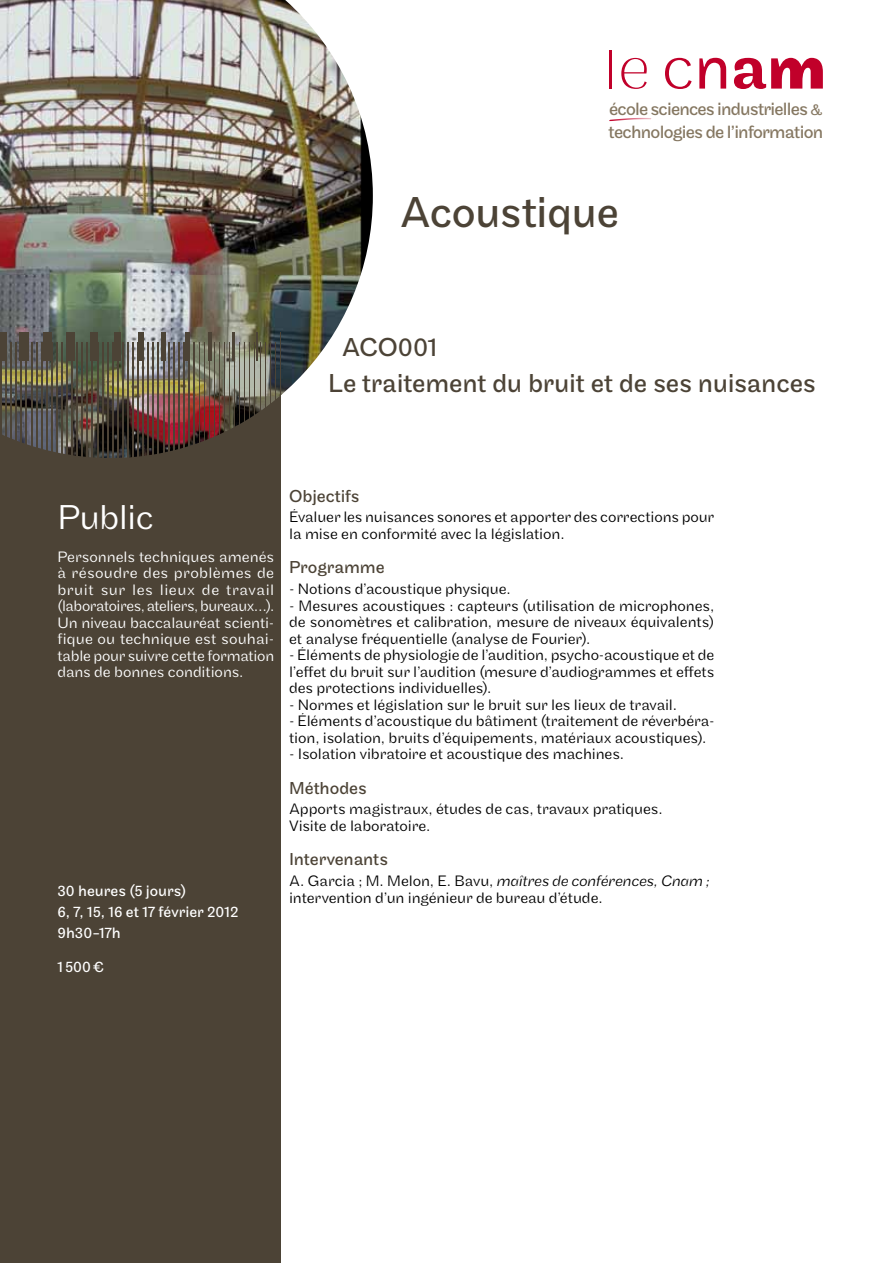
<style>
.page{position:relative;width:893px;height:1263px;background:#fff}
.page>*{position:absolute;margin:0;border:0;box-sizing:border-box;transform-origin:0 0}
.t1{font:45px "Maple";letter-spacing:-.01em;color:#4c4336}
.t2{font:300 36px "Maple";letter-spacing:-.015em;color:#fff}
.t3{font:27px/36px "Maple";letter-spacing:-.01em;color:#4c4336}
.t4{font:18.45px/22.2px "Maple";letter-spacing:-.045em;color:#857761}
.t5{font:18px "Maple";letter-spacing:-.005em;color:#4c4336}
.t6{font:300 15.75px/16.5px "Maple";letter-spacing:-.005em;color:#000}
.t7{font:300 15.75px/16.5px "Maple";letter-spacing:-.01em;color:#fff;text-align:justify}
.t8{font:15.75px/20.7px "Maple";color:#fff}
.s1{font-size:15.9px}
.s2{font-style:italic}
</style>
<div class="page">
<div style="left:0;top:391px;width:281px;height:872px;background:#4c4336"></div>
<img style="left:0;top:0;width:373px;height:458px">
<div style="left:0;top:332px;width:6px;height:28px;background:#4c4336"></div>
<div style="left:19px;top:332px;width:10px;height:28px;background:#4c4336"></div>
<div style="left:43px;top:332px;width:9px;height:28px;background:#4c4336"></div>
<div style="left:67px;top:332px;width:8px;height:28px;background:#4c4336"></div>
<div style="left:90px;top:332px;width:8px;height:28px;background:#4c4336"></div>
<div style="left:114px;top:332px;width:7px;height:28px;background:#4c4336"></div>
<div style="left:138px;top:332px;width:5px;height:28px;background:#4c4336"></div>
<div style="left:161px;top:332px;width:5px;height:28px;background:#4c4336"></div>
<hr style="left:185px;top:332px;width:4px;height:28px;background:#4c4336">
<hr style="left:209px;top:332px;width:3px;height:28px;background:#4c4336">
<hr style="left:232px;top:332px;width:3px;height:28px;background:#4c4336">
<hr style="left:256px;top:332px;width:2px;height:28px;background:#4c4336">
<hr style="left:0;top:343px;width:2px;height:116px;background:#4c4336">
<hr style="left:5px;top:343px;width:2px;height:116px;background:#4c4336">
<hr style="left:10px;top:343px;width:2px;height:116px;background:#4c4336">
<hr style="left:15px;top:343px;width:2px;height:116px;background:#4c4336">
<hr style="left:20px;top:343px;width:2px;height:116px;background:#4c4336">
<hr style="left:26px;top:343px;width:1px;height:116px;background:#4c4336">
<hr style="left:31px;top:343px;width:1px;height:116px;background:#4c4336">
<hr style="left:36px;top:343px;width:2px;height:116px;background:#4c4336">
<hr style="left:41px;top:343px;width:2px;height:116px;background:#4c4336">
<hr style="left:46px;top:343px;width:2px;height:116px;background:#4c4336">
<hr style="left:51px;top:343px;width:2px;height:116px;background:#4c4336">
<hr style="left:56px;top:343px;width:2px;height:116px;background:#4c4336">
<hr style="left:61px;top:343px;width:2px;height:116px;background:#4c4336">
<hr style="left:66px;top:343px;width:2px;height:116px;background:#4c4336">
<hr style="left:71px;top:343px;width:2px;height:116px;background:#4c4336">
<hr style="left:76px;top:343px;width:2px;height:116px;background:#4c4336">
<hr style="left:82px;top:343px;width:1px;height:116px;background:#4c4336">
<hr style="left:87px;top:343px;width:1px;height:116px;background:#4c4336">
<hr style="left:92px;top:343px;width:1px;height:116px;background:#4c4336">
<hr style="left:97px;top:343px;width:1px;height:116px;background:#4c4336">
<hr style="left:102px;top:343px;width:1px;height:116px;background:#4c4336">
<hr style="left:107px;top:343px;width:1px;height:116px;background:#4c4336">
<hr style="left:112px;top:343px;width:1px;height:116px;background:#4c4336">
<hr style="left:117px;top:343px;width:2px;height:116px;background:#4c4336">
<hr style="left:122px;top:343px;width:2px;height:116px;background:#4c4336">
<hr style="left:127px;top:343px;width:2px;height:116px;background:#4c4336">
<hr style="left:132px;top:343px;width:2px;height:116px;background:#4c4336">
<hr style="left:138px;top:343px;width:1px;height:116px;background:#4c4336">
<hr style="left:143px;top:343px;width:1px;height:116px;background:#4c4336">
<hr style="left:148px;top:343px;width:1px;height:116px;background:#4c4336">
<hr style="left:153px;top:343px;width:1px;height:116px;background:#4c4336">
<hr style="left:158px;top:343px;width:1px;height:116px;background:#4c4336">
<hr style="left:163px;top:343px;width:1px;height:116px;background:#4c4336">
<hr style="left:168px;top:343px;width:1px;height:116px;background:#4c4336">
<hr style="left:173px;top:343px;width:1px;height:116px;background:#4c4336">
<hr style="left:178px;top:343px;width:1px;height:116px;background:#4c4336">
<hr style="left:183px;top:343px;width:1px;height:116px;background:#4c4336">
<hr style="left:188px;top:343px;width:1px;height:116px;background:#4c4336">
<hr style="left:194px;top:343px;width:1px;height:116px;background:#4c4336">
<hr style="left:199px;top:343px;width:1px;height:116px;background:#4c4336">
<hr style="left:204px;top:343px;width:1px;height:116px;background:#4c4336">
<hr style="left:209px;top:343px;width:1px;height:116px;background:#4c4336">
<hr style="left:214px;top:343px;width:1px;height:116px;background:#4c4336">
<hr style="left:219px;top:343px;width:1px;height:116px;background:#4c4336">
<hr style="left:224px;top:343px;width:1px;height:116px;background:#4c4336">
<hr style="left:229px;top:343px;width:1px;height:116px;background:#4c4336">
<hr style="left:234px;top:343px;width:1px;height:116px;background:#4c4336">
<hr style="left:239px;top:343px;width:1px;height:116px;background:#4c4336">
<hr style="left:244px;top:343px;width:1px;height:116px;background:#4c4336">
<hr style="left:249px;top:343px;width:1px;height:116px;background:#4c4336">
<hr style="left:255px;top:343px;width:1px;height:116px;background:#4c4336">
<hr style="left:260px;top:343px;width:1px;height:116px;background:#4c4336">
<hr style="left:265px;top:343px;width:1px;height:116px;background:#4c4336">
<hr style="left:270px;top:343px;width:1px;height:116px;background:#4c4336">
<hr style="left:275px;top:343px;width:1px;height:116px;background:#4c4336">
<hr style="left:280px;top:343px;width:1px;height:116px;background:#4c4336">
<svg style="left:609px;top:118px;width:42px;height:3px"></svg>
<svg style="left:621px;top:58px;width:26px;height:31px"></svg>
<hr style="left:609px;top:50px;width:3px;height:39px;background:#c1002a">
<svg style="left:665px;top:58px;width:27px;height:31px"></svg>
<svg style="left:699px;top:58px;width:27px;height:31px"></svg>
<svg style="left:734px;top:58px;width:89px;height:31px"></svg>
<p class="t4" style="left:609px;top:99px;width:216px">école sciences industrielles <span class="s1">&amp; </span>technologies de l’information</p>
<h1 class="t1" style="left:400px;top:186px;width:221px">Acoustique</h1>
<h3 class="t3" style="left:328px;top:330px;width:489px;text-indent:14px">ACO001<br>Le traitement du bruit et de ses nuisances</h3>
<h2 class="t2" style="left:57px;top:496px;width:98px">Public</h2>
<p class="t7" style="left:57px;top:548px;width:218px">Personnels techniques amenés à résoudre des problèmes de bruit sur les lieux de travail (laboratoires, ateliers, bureaux…).<br>Un niveau baccalauréat scienti&shy;fique ou technique est souhai&shy;table pour suivre cette formation dans de bonnes conditions.</p>
<p class="t8" style="left:57px;top:881px;width:183px">30 heures (5 jours)<br>6, 7, 15, 16 et 17 février 2012<br>9h30-17h</p>
<p class="t8" style="left:57px;top:957px;width:49px">1500€</p>
<p class="t5" style="left:289px;top:485px;width:72px">Objectifs</p>
<p class="t6" style="left:289px;top:509px;width:427px">évaluer les nuisances sonores et apporter des corrections pour la mise en conformité avec la législation.</p>
<p class="t5" style="left:289px;top:557px;width:97px">Programme</p>
<p class="t6" style="left:289px;top:581px;width:223px">- Notions d’acoustique physique.</p>
<p class="t6" style="left:289px;top:597px;width:427px;text-align:justify">- Mesures acoustiques : capteurs (utilisation de microphones, de sonomètres et calibration, mesure de niveaux équivalents) et analyse fréquentielle (analyse de Fourier).</p>
<p class="t6" style="left:289px;top:647px;width:427px;text-align:justify">- éléments de physiologie de l’audition, psycho-acoustique et de l’effet du bruit sur l’audition (mesure d’audiogrammes et effets des protections individuelles).</p>
<p class="t6" style="left:289px;top:696px;width:389px">- Normes et législation sur le bruit sur les lieux de travail.</p>
<p class="t6" style="left:289px;top:713px;width:427px">- éléments d’acoustique du bâtiment (traitement de réverbéra&shy;tion, isolation, bruits d’équipements, matériaux acoustiques).</p>
<p class="t6" style="left:289px;top:746px;width:336px">- Isolation vibratoire et acoustique des machines.</p>
<p class="t5" style="left:289px;top:777px;width:79px">Méthodes</p>
<p class="t6" style="left:289px;top:801px;width:375px">Apports magistraux, études de cas, travaux pratiques.<br>Visite de laboratoire.</p>
<p class="t5" style="left:289px;top:849px;width:100px">Intervenants</p>
<p class="t6" style="left:289px;top:873px;width:422px">A. Garcia ; M. Melon, E. Bavu, <span class="s2">maîtres de conférences, Cnam ; </span>intervention d’un ingénieur de bureau d’étude.</p>
</div>
